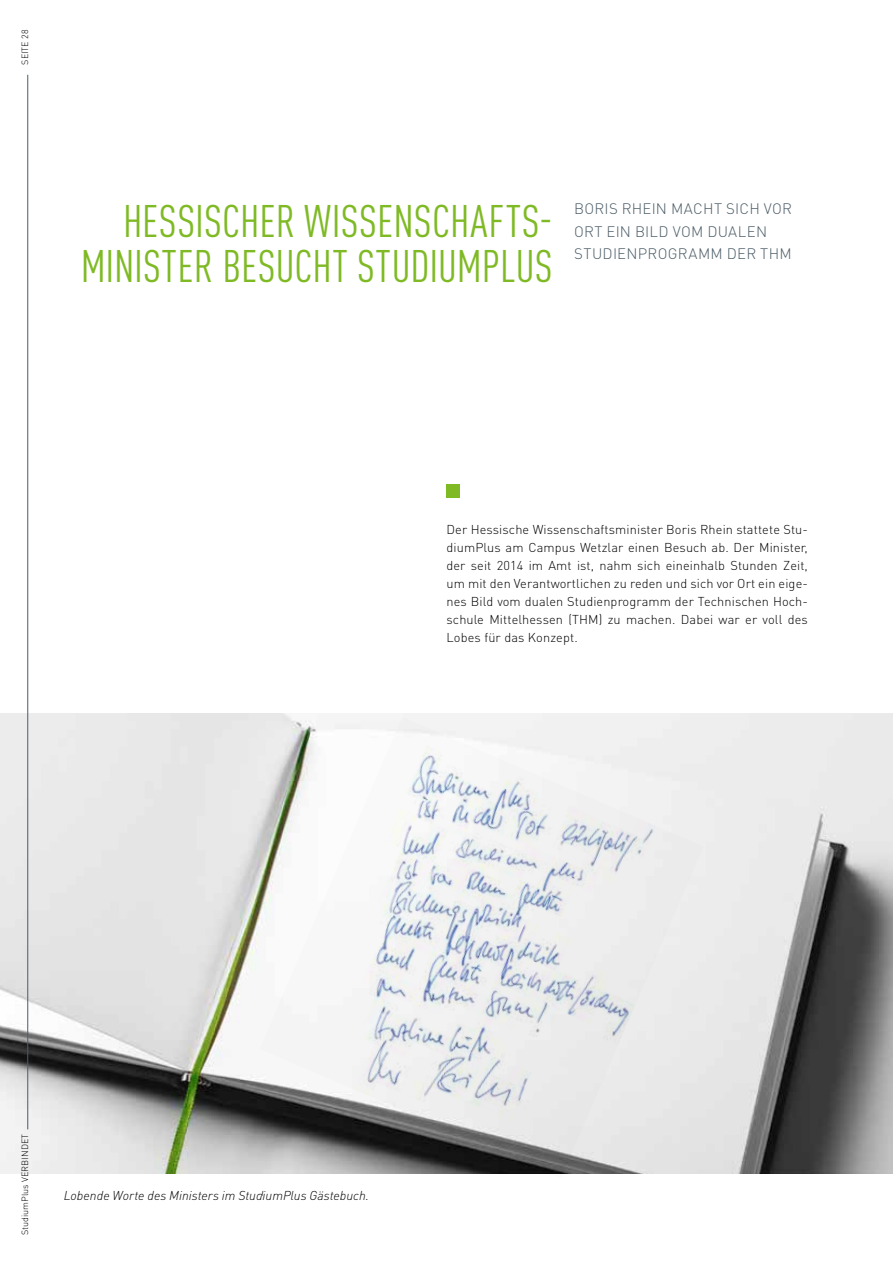
<style>
.page{position:relative;width:893px;height:1263px;background:#fff}
.page>*{position:absolute;margin:0;border:0;box-sizing:border-box;transform-origin:0 0}
.t1{font:condensed 45px/45px "DIN Pro";color:#7fba25;text-align:right}
.t2{font:300 15px/22.5px "DIN Pro";letter-spacing:.02em;color:#4b5c66}
.t3{font:300 12.75px/18px "DIN Pro";letter-spacing:.01em;color:#000;text-align:justify}
.t4{font:italic 300 12.75px "DIN Pro";color:#000}
.t5{font:300 9px "DIN Pro";color:#000}
</style>
<div class="page">
<img style="left:0;top:714px;width:893px;height:459px">
<div style="left:446px;top:484px;width:14px;height:14px;background:#7fba25"></div>
<hr style="left:27px;top:75px;width:1px;height:1054px;background:#4b5c66">
<img style="left:260px;top:717px;width:443px;height:457px">
<p class="t5" style="left:19px;top:65px;width:36px;rotate:-90deg">SEITE 28</p>
<h1 class="t1" style="left:81px;top:195px;width:474px">HESSISCHER WISSENSCHAFTS-<br>MINISTER BESUCHT STUDIUMPLUS</h1>
<p class="t2" style="left:574px;top:197px;width:219px">BORIS RHEIN MACHT SICH VOR<br>ORT EIN BILD VOM DUALEN<br>STUDIENPROGRAMM DER THM</p>
<p class="t3" style="left:446px;top:520px;width:363px">Der Hessische Wissenschaftsminister Boris Rhein stattete Stu&shy;diumPlus am Campus Wetzlar einen Besuch ab. Der Minister, der seit 2014 im Amt ist, nahm sich eineinhalb Stunden Zeit, um mit den Verantwortlichen zu reden und sich vor Ort ein eige&shy;nes Bild vom dualen Studienprogramm der Technischen Hoch&shy;schule Mittelhessen (THM) zu machen. Dabei war er voll des Lobes für das Konzept.</p>
<p class="t5" style="left:19px;top:1235px;width:103px;rotate:-90deg">StudiumPlus VERBINDET</p>
<p class="t4" style="left:64px;top:1185px;width:307px">Lobende Worte des Ministers im StudiumPlus Gästebuch.</p>
</div>
